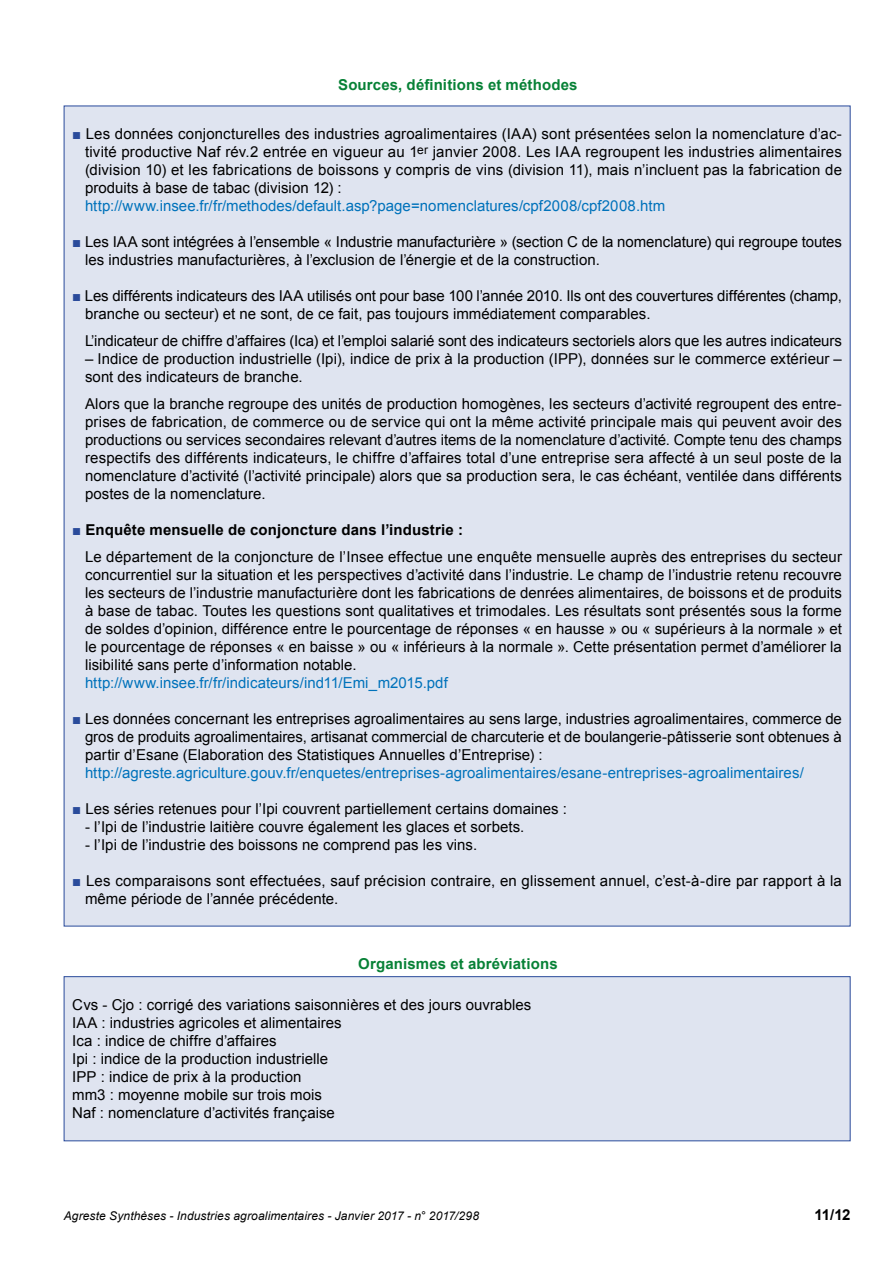
<style>
.page{position:relative;width:893px;height:1263px;background:#fff}
.page>*{position:absolute;margin:0;border:0;box-sizing:border-box;transform-origin:0 0}
.t1{font:15px/18px "Arial";letter-spacing:.005em;color:#000;text-align:justify}
.Texte{font:15px "Arial";letter-spacing:.005em;color:#0072bb}
.Intertitre{font:700 15px "Arial";letter-spacing:.01em;color:#078136}
.t2{font:700 15px "Arial";letter-spacing:.01em;color:#000}
.t3{font:italic 12px "Arial";letter-spacing:.01em;color:#000}
.s1{color:#2a4b9b}
.s2{font-weight:400;color:#2a4b9b}
</style>
<div class="page">
<div style="left:64px;top:106px;width:786px;height:820px;background:#dfe4f0"></div>
<div style="left:64px;top:976px;width:786px;height:165px;background:#dfe4f0;border:1px solid #2a4b9b"></div>
<p class="Intertitre" style="left:338px;top:75px;width:241px">Sources, définitions et méthodes</p>
<p class="t1" style="left:85px;top:125px;width:758px;text-indent:-13px"><span class="s1">■</span> Les données conjoncturelles des industries agroalimentaires (IAA) sont présentées selon la nomenclature d’ac&shy;tivité productive Naf rév.2 entrée en vigueur au 1<sup>er</sup> janvier 2008. Les IAA regroupent les industries alimentaires (division 10) et les fabrications de boissons y compris de vins (division 11), mais n’incluent pas la fabrication de produits à base de tabac (division 12) :</p>
<p class="Texte" style="left:85px;top:196px;width:582px">http://www.insee.fr/fr/methodes/default.asp?page=nomenclatures/cpf2008/cpf2008.htm</p>
<p class="t1" style="left:85px;top:233px;width:758px;text-indent:-13px"><span class="s1">■</span> Les IAA sont intégrées à l’ensemble « Industrie manufacturière » (section C de la nomenclature) qui regroupe toutes les industries manufacturières, à l’exclusion de l’énergie et de la construction.</p>
<p class="t1" style="left:85px;top:287px;width:758px;text-indent:-13px"><span class="s1">■</span> Les différents indicateurs des IAA utilisés ont pour base 100 l’année 2010. Ils ont des couvertures différentes (champ, branche ou secteur) et ne sont, de ce fait, pas toujours immédiatement comparables.</p>
<p class="t1" style="left:85px;top:332px;width:758px">L’indicateur de chiffre d’affaires (Ica) et l’emploi salarié sont des indicateurs sectoriels alors que les autres indicateurs</p>
<p class="t1" style="left:85px;top:350px;width:758px">– Indice de production industrielle (Ipi), indice de prix à la production (IPP), données sur le commerce extérieur – sont des indicateurs de branche.</p>
<p class="t1" style="left:85px;top:395px;width:758px">Alors que la branche regroupe des unités de production homogènes, les secteurs d’activité regroupent des entre&shy;prises de fabrication, de commerce ou de service qui ont la même activité principale mais qui peuvent avoir des productions ou services secondaires relevant d’autres items de la nomenclature d’activité. Compte tenu des champs respectifs des différents indicateurs, le chiffre d’affaires total d’une entreprise sera affecté à un seul poste de la nomenclature d’activité (l’activité principale) alors que sa production sera, le cas échéant, ventilée dans différents postes de la nomenclature.</p>
<p class="t2" style="left:72px;top:520px;width:392px"><span class="s2">■</span> Enquête mensuelle de conjoncture dans l’industrie :</p>
<p class="t1" style="left:85px;top:548px;width:758px">Le département de la conjoncture de l’Insee effectue une enquête mensuelle auprès des entreprises du secteur concurrentiel sur la situation et les perspectives d’activité dans l’industrie. Le champ de l’industrie retenu recouvre les secteurs de l’industrie manufacturière dont les fabrications de denrées alimentaires, de boissons et de produits à base de tabac. Toutes les questions sont qualitatives et trimodales. Les résultats sont présentés sous la forme de soldes d’opinion, différence entre le pourcentage de réponses « en hausse » ou « supérieurs à la normale » et le pourcentage de réponses « en baisse » ou « inférieurs à la normale ». Cette présentation permet d’améliorer la lisibilité sans perte d’information notable.</p>
<p class="Texte" style="left:85px;top:673px;width:364px">http://www.insee.fr/fr/indicateurs/ind11/Emi_m2015.pdf</p>
<p class="t1" style="left:85px;top:710px;width:758px;text-indent:-13px"><span class="s1">■</span> Les données concernant les entreprises agroalimentaires au sens large, industries agroalimentaires, commerce de gros de produits agroalimentaires, artisanat commercial de charcuterie et de boulangerie-pâtisserie sont obtenues à partir d’Esane (Elaboration des Statistiques Annuelles d’Entreprise) :</p>
<p class="Texte" style="left:85px;top:763px;width:720px">http://agreste.agriculture.gouv.fr/enquetes/entreprises-agroalimentaires/esane-entreprises-agroalimentaires/</p>
<p class="t1" style="left:72px;top:800px;width:496px"><span class="s1">■</span> Les séries retenues pour l’Ipi couvrent partiellement certains domaines :</p>
<p class="t1" style="left:85px;top:818px;width:441px">- l’Ipi de l’industrie laitière couvre également les glaces et sorbets.</p>
<p class="t1" style="left:85px;top:836px;width:394px">- l’Ipi de l’industrie des boissons ne comprend pas les vins.</p>
<p class="t1" style="left:85px;top:872px;width:758px;text-indent:-13px"><span class="s1">■</span> Les comparaisons sont effectuées, sauf précision contraire, en glissement annuel, c’est-à-dire par rapport à la même période de l’année précédente.</p>
<p class="Intertitre" style="left:358px;top:953px;width:201px">Organismes et abréviations</p>
<p class="t1" style="left:72px;top:995px;width:461px">Cvs - Cjo : corrigé des variations saisonnières et des jours ouvrables</p>
<p class="t1" style="left:72px;top:1013px;width:271px">IAA : industries agricoles et alimentaires</p>
<p class="t1" style="left:72px;top:1031px;width:206px">Ica : indice de chiffre d’affaires</p>
<p class="t1" style="left:72px;top:1049px;width:258px">Ipi : indice de la production industrielle</p>
<p class="t1" style="left:72px;top:1067px;width:231px">IPP : indice de prix à la production</p>
<p class="t1" style="left:72px;top:1085px;width:251px">mm3 : moyenne mobile sur trois mois</p>
<p class="t1" style="left:72px;top:1103px;width:264px">Naf : nomenclature d’activités française</p>
<p class="t3" style="left:64px;top:1208px;width:417px">Agreste Synthèses - Industries agroalimentaires - Janvier 2017 - n° 2017/298</p>
<p class="t2" style="left:815px;top:1205px;width:37px">11/12</p>
</div>
